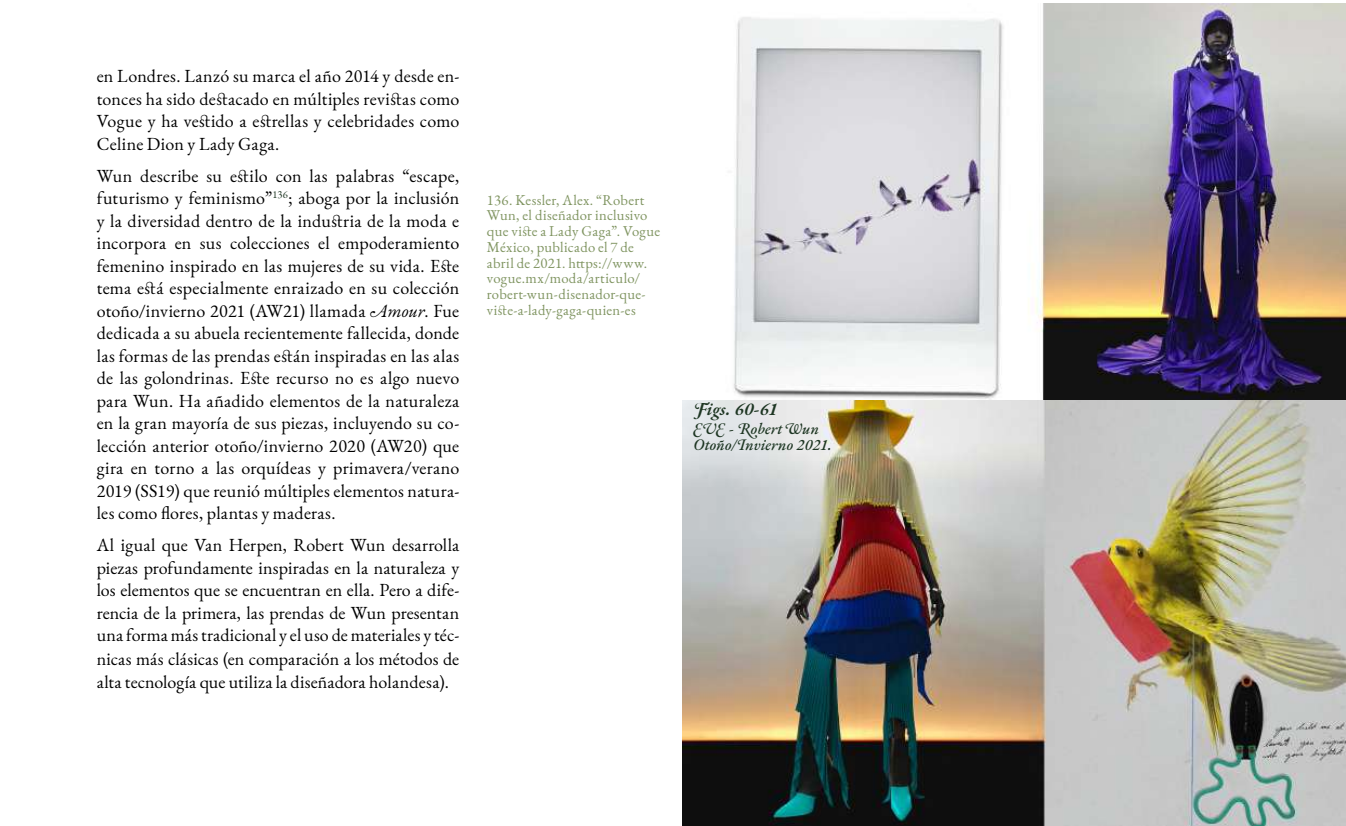
<style>
.page{position:relative;width:1346px;height:826px;background:#fff}
.page>*{position:absolute;margin:0;border:0;box-sizing:border-box;transform-origin:0 0}
.t1{font:18px/22.5px "EB Garamond";letter-spacing:.01em;color:#000;text-align:justify}
.t2{font:italic 600 18px "EB Garamond";letter-spacing:-.01em;color:#1e3623}
.t3{font:italic 500 15.75px/15.8px "EB Garamond";letter-spacing:.005em;color:#1e3623}
.t4{font:14.62px/15.8px "EB Garamond";letter-spacing:.02em;color:#7f9460}
.s1{font-style:italic}
</style>
<div class="page">
<img style="left:682px;top:400px;width:664px;height:426px">
<img style="left:733px;top:4px;width:613px;height:396px">
<p class="t1" style="left:97px;top:65px;width:364px">en Londres. Lanzó su marca el año 2014 y desde en&shy;tonces ha sido destacado en múltiples revistas como Vogue y ha vestido a estrellas y celebridades como Celine Dion y Lady Gaga.</p>
<p class="t1" style="left:97px;top:164px;width:364px">Wun describe su estilo con las palabras “escape, futurismo y feminismo”<sup>136</sup>; aboga por la inclusión y la diversidad dentro de la industria de la moda e incorpora en sus colecciones el empoderamiento femenino inspirado en las mujeres de su vida. Este tema está especialmente enraizado en su colección otoño/invierno 2021 (AW21) llamada <span class="s1">Amour</span>. Fue dedicada a su abuela recientemente fallecida, donde las formas de las prendas están inspiradas en las alas de las golondrinas. Este recurso no es algo nuevo para Wun. Ha añadido elementos de la naturaleza en la gran mayoría de sus piezas, incluyendo su co&shy;lección anterior otoño/invierno 2020 (AW20) que gira en torno a las orquídeas y primavera/verano 2019 (SS19) que reunió múltiples elementos natura&shy;les como flores, plantas y maderas.</p>
<p class="t1" style="left:97px;top:534px;width:364px">Al igual que Van Herpen, Robert Wun desarrolla piezas profundamente inspiradas en la naturaleza y los elementos que se encuentran en ella. Pero a dife&shy;rencia de la primera, las prendas de Wun presentan una forma más tradicional y el uso de materiales y téc&shy;nicas más clásicas (en comparación a los métodos de alta tecnología que utiliza la diseñadora holandesa).</p>
<p class="t4" style="left:487px;top:192px;width:175px">136. Kessler, Alex. “Robert<br>Wun, el diseñador inclusivo que viste a Lady Gaga”. Vogue<br>México, publicado el 7 de abril de 2021. https://www. vogue.mx/moda/articulo/ robert-wun-disenador-que&shy;viste-a-lady-gaga-quien-es</p>
<p class="t2" style="left:693px;top:397px;width:86px">Figs. 60-61</p>
<p class="t3" style="left:693px;top:421px;width:140px">EVE - Robert Wun<br>Otoño/Invierno 2021.</p>
</div>
